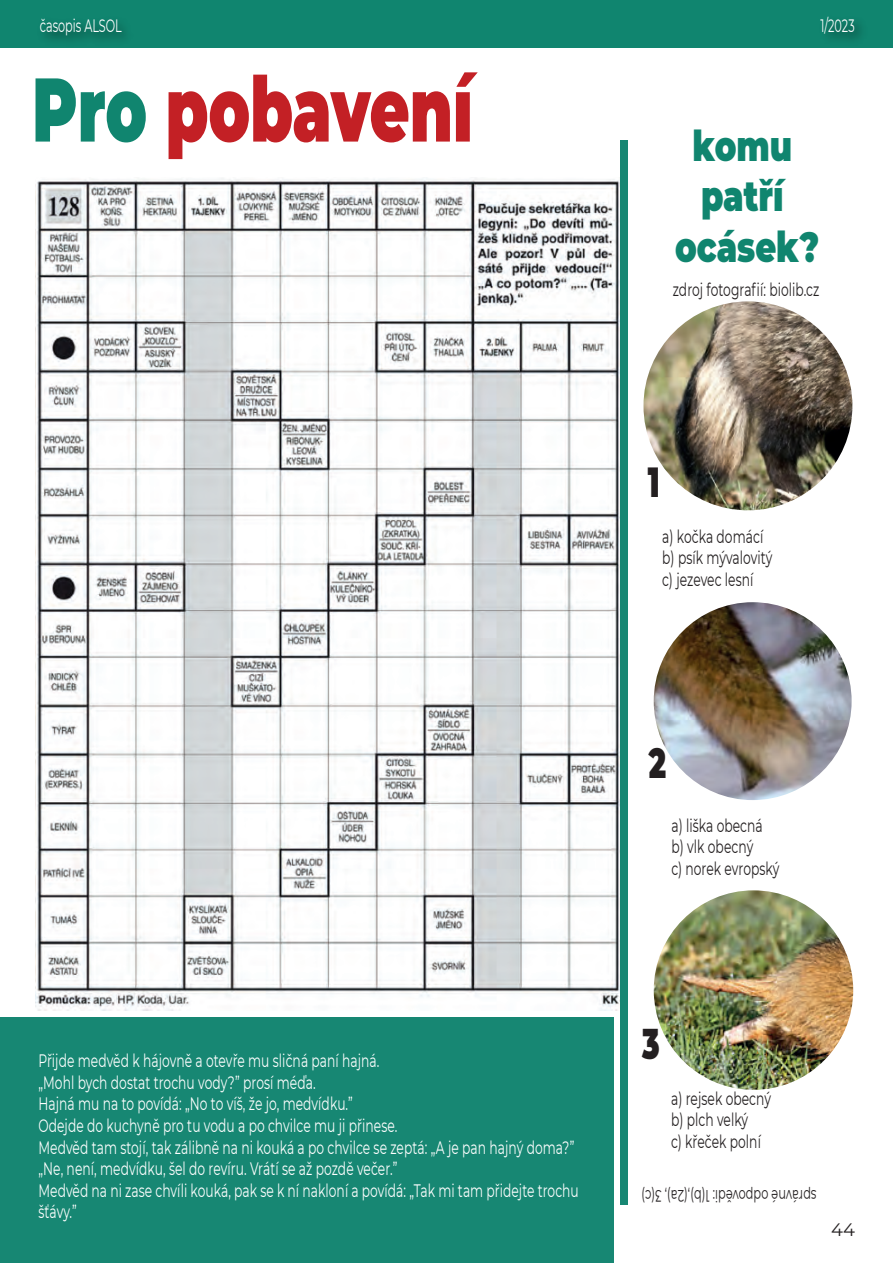
<style>
.page{position:relative;width:893px;height:1263px;background:#fff}
.page>*{position:absolute;margin:0;border:0;box-sizing:border-box;transform-origin:0 0}
.t1{font:900 90.15px "Montserrat";color:#c32025;scale:.68 1}
.t2{font:900 42px/50.4px "Montserrat";color:#10856f;text-align:center;scale:.76 1}
.t3{font:900 42px "Montserrat";color:#231f20;scale:.68 1}
.t4{font:18px/21.6px "Montserrat";letter-spacing:.005em;color:#fff;scale:.68 1}
.t5{font:18px/21.6px "Montserrat";letter-spacing:.005em;color:#231f20;scale:.68 1}
.t6{font:18px "Montserrat";letter-spacing:.005em;color:#fff;scale:.63 1}
.t7{font:18px "Montserrat";letter-spacing:.005em;color:#231f20}
.t8{font:16.65px "Montserrat";letter-spacing:.005em;color:#231f20;scale:.68 1}
.s1{color:#10856f}
</style>
<div class="page">
<div style="left:0;top:1017px;width:613px;height:246px;background:#178773"></div>
<div style="left:620px;top:141px;width:8px;height:1064px;background:#178773"></div>
<img style="left:643px;top:301px;width:209px;height:209px;border-radius:104px">
<img style="left:654px;top:602px;width:198px;height:198px;border-radius:99px">
<img style="left:654px;top:890px;width:199px;height:200px;border-radius:100px">
<img style="left:36px;top:178px;width:583px;height:833px">
<div style="left:0;top:0;width:893px;height:47px;background:#10856f"></div>
<img style="left:2px;top:23px;width:870px;height:25px">
<p class="t6" style="left:40px;top:14px;width:132px">časopis ALSOL</p>
<p class="t6" style="left:820px;top:14px;width:60px">2/2022</p>
<p class="t6" style="left:820px;top:14px;width:56px">1/2023</p>
<h1 class="t1" style="left:32px;top:42px;width:650px"><span class="s1">Pro</span> pobavení</h1>
<h2 class="t2" style="left:675px;top:118px;width:191px">komu patří ocásek?</h2>
<p class="t5" style="left:673px;top:278px;width:217px">zdroj fotografií: biolib.cz</p>
<p class="t4" style="left:38px;top:1049px;width:796px">Přijde medvěd k hájovně a otevře mu sličná paní hajná.<br>„Mohl bych dostat trochu vody?” prosí méďa.<br>Hajná mu na to povídá: „No to víš, že jo, medvídku.”<br>Odejde do kuchyně pro tu vodu a po chvilce mu ji přinese.<br>Medvěd tam stojí, tak zálibně na ni kouká a po chvilce se zeptá: „A je pan hajný doma?” „Ne, není, medvídku, šel do revíru. Vrátí se až pozdě večer.”<br>Medvěd na ni zase chvíli kouká, pak se k ní nakloní a povídá: „Tak mi tam přidejte trochu šťávy.”</p>
<h2 class="t3" style="left:648px;top:451px;width:19px">1</h2>
<p class="t5" style="left:662px;top:525px;width:163px">a) kočka domácí b) psík mývalovitý c) jezevec lesní</p>
<h2 class="t3" style="left:649px;top:731px;width:27px">2</h2>
<p class="t5" style="left:671px;top:814px;width:160px">a) liška obecná b) vlk obecný<br>c) norek evropský</p>
<h2 class="t3" style="left:642px;top:1013px;width:27px">3</h2>
<p class="t5" style="left:671px;top:1087px;width:149px">a) rejsek obecný b) plch velký<br>c) křeček polní</p>
<p class="t8" style="left:817px;top:1208px;width:259px;rotate:-180deg">správné odpovědi: 1(b),(2a), 3(c)</p>
<p class="t7" style="left:831px;top:1217px;width:25px">44</p>
</div>
